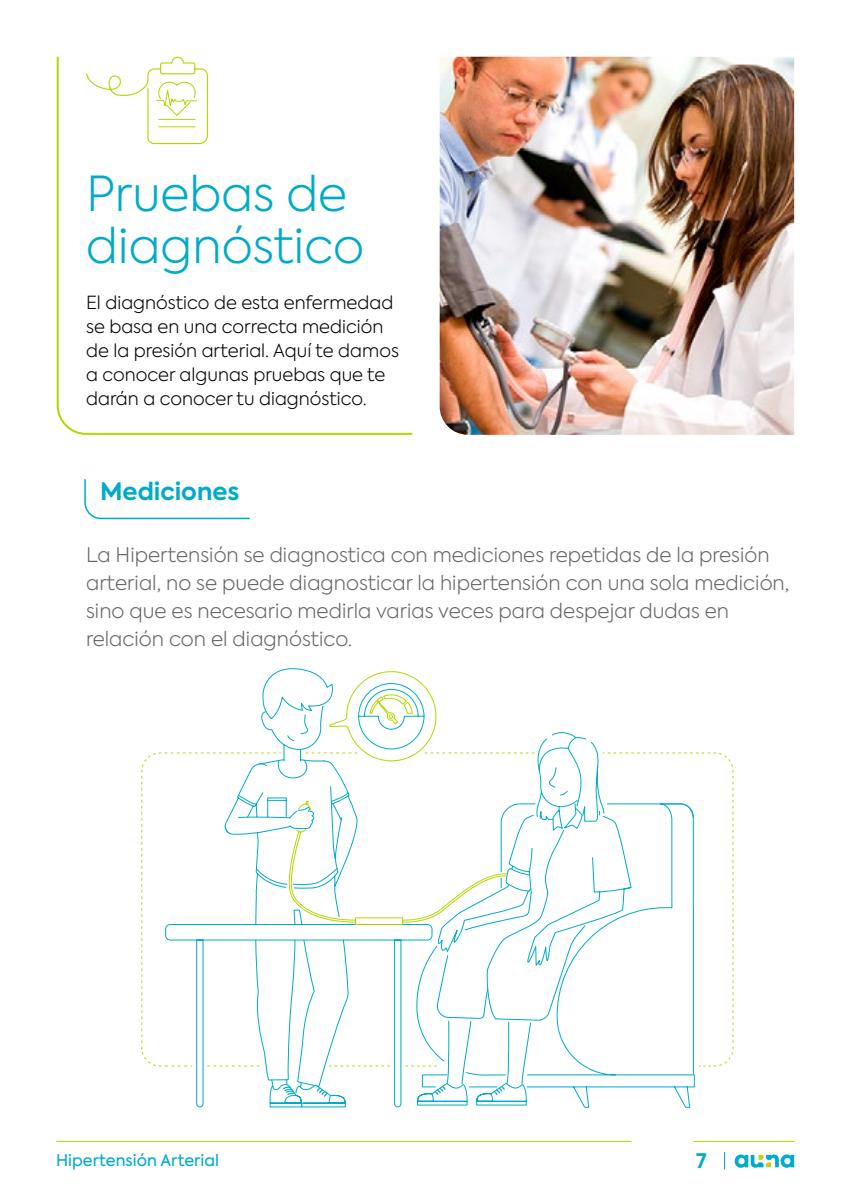
<style>
.page{position:relative;width:851px;height:1191px;background:#fff}
.page>*{position:absolute;margin:0;border:0;box-sizing:border-box;transform-origin:0 0}
.t1{font:300 48px/52px "Axiforma";color:#00abc9}
.t2{font:700 24px "Axiforma";color:#00abc9}
.t3{font:300 20px/28px "Axiforma";color:#666}
.t4{font:700 20px "Axiforma";color:#00abc9}
.t5{font:300 18px/24px "Axiforma";color:#000}
.t6{font:16px "Axiforma";color:#00abc9}
</style>
<div class="page">
<svg style="left:734px;top:1154px;width:60px;height:13px"></svg>
<hr style="left:693px;top:1140px;width:101px;height:1px;background:#b5d600">
<hr style="left:57px;top:1140px;width:574px;height:1px;background:#b5d600">
<svg style="left:56px;top:56px;width:357px;height:379px"></svg>
<svg style="left:84px;top:479px;width:166px;height:41px"></svg>
<svg style="left:605px;top:1067px;width:89px;height:39px"></svg>
<svg style="left:532px;top:732px;width:73px;height:375px"></svg>
<svg style="left:196px;top:923px;width:336px;height:185px"></svg>
<div style="left:355px;top:917px;width:48px;height:8px;border:1px solid #b5d600"></div>
<svg style="left:602px;top:752px;width:131px;height:315px"></svg>
<svg style="left:141px;top:752px;width:140px;height:315px"></svg>
<svg style="left:207px;top:1065px;width:52px;height:1px"></svg>
<svg style="left:329px;top:1065px;width:60px;height:1px"></svg>
<svg style="left:406px;top:944px;width:100px;height:132px"></svg>
<svg style="left:165px;top:670px;width:369px;height:253px"></svg>
<img style="left:439px;top:57px;width:355px;height:378px">
<svg style="left:85px;top:56px;width:123px;height:89px"></svg>
<h1 class="t1" style="left:86px;top:167px;width:279px">Pruebas de diagnóstico</h1>
<p class="t5" style="left:86px;top:290px;width:314px">El diagnóstico de esta enfermedad se basa en una correcta medición de la presión arterial. Aquí te damos a conocer algunas pruebas que te darán a conocer tu diagnóstico.</p>
<p class="t2" style="left:100px;top:474px;width:140px">Mediciones</p>
<p class="t3" style="left:86px;top:541px;width:704px">La Hipertensión se diagnostica con mediciones repetidas de la presión arterial, no se puede diagnosticar la hipertensión con una sola medición, sino que es necesario medirla varias veces para despejar dudas en relación con el diagnóstico.</p>
<p class="t6" style="left:56px;top:1150px;width:164px">Hipertensión Arterial</p>
<p class="t4" style="left:696px;top:1146px;width:12px">7</p>
</div>
